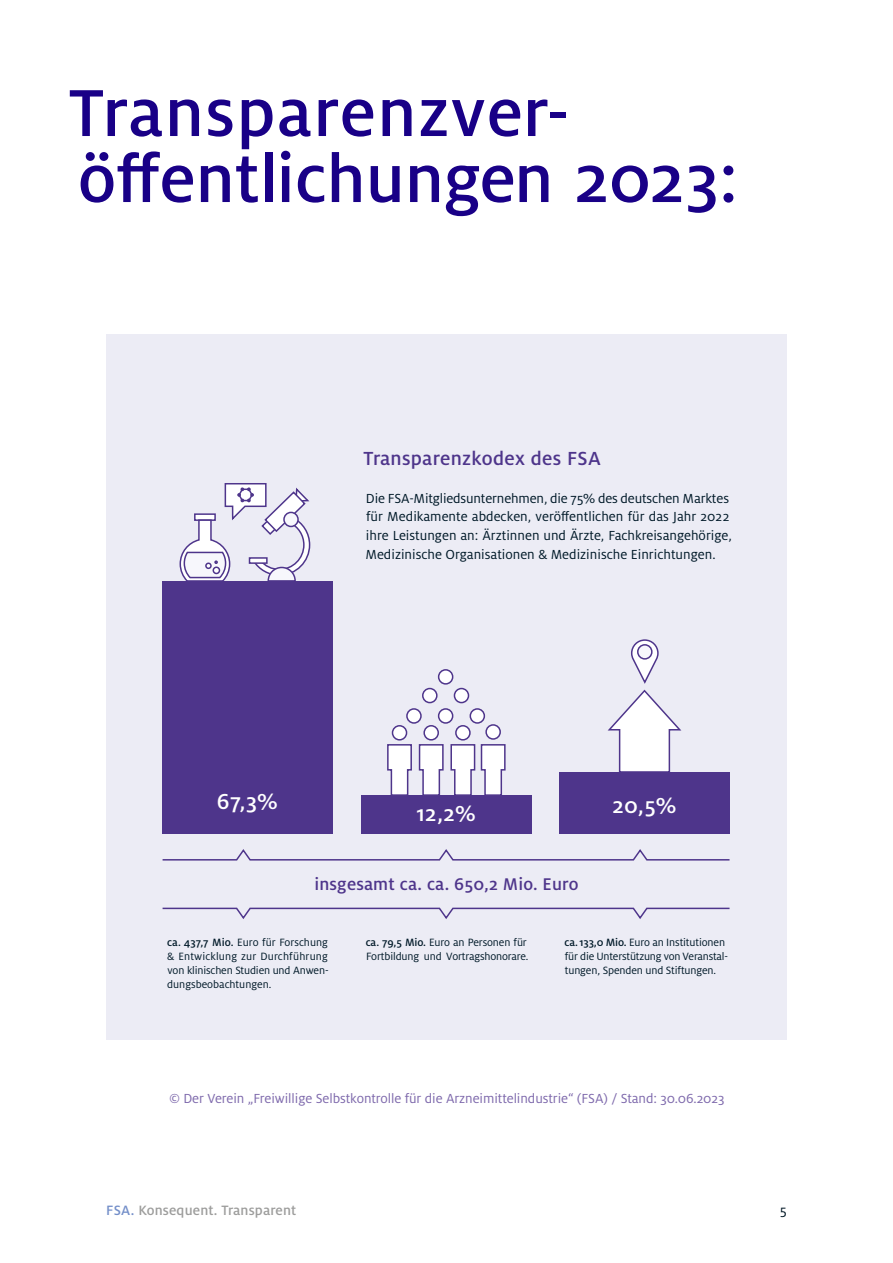
<style>
.page{position:relative;width:893px;height:1263px;background:#fff}
.page>*{position:absolute;margin:0;border:0;box-sizing:border-box;transform-origin:0 0}
.t1{font:500 73.5px/66px "Milo Pro";color:#190087}
.t2{font:500 24px "Milo Pro";color:#fff}
.t3{font:500 21px "Milo Pro";letter-spacing:.015em;color:#4e358b}
.t4{font:500 18.75px "Milo Pro";letter-spacing:.01em;color:#4e358b}
.t5{font:500 15px "Milo Pro";letter-spacing:.01em;color:#9d9d9c}
.t6{font:15px "Milo Pro";color:#001725}
.t7{font:14.55px/18.8px "Milo Pro";color:#001928}
.t8{font:14.55px "Milo Pro";letter-spacing:-.005em;color:#7e69ac}
.t9{font:11.7px/14.1px "Milo Pro";letter-spacing:-.01em;color:#001928}
.s1{font-weight:500}
.s2{color:#748fc9}
</style>
<div class="page">
<div style="left:107px;top:334px;width:680px;height:706px;background:#ececf5"></div>
<div style="left:163px;top:581px;width:170px;height:252px;background:#4e358b"></div>
<div style="left:361px;top:795px;width:170px;height:38px;background:#4e358b"></div>
<div style="left:559px;top:772px;width:170px;height:61px;background:#4e358b"></div>
<svg style="left:179px;top:483px;width:132px;height:98px"></svg>
<div style="left:284px;top:512px;width:14px;height:14px;background:#f7f7fc;border-radius:50%"></div>
<div style="left:283px;top:512px;width:16px;height:15px;border:2px solid #4e358b;border-radius:50%"></div>
<svg style="left:387px;top:744px;width:57px;height:51px"></svg>
<svg style="left:450px;top:744px;width:56px;height:51px"></svg>
<div style="left:392px;top:726px;width:15px;height:14px;background:#fff;border-radius:50%"></div>
<div style="left:392px;top:725px;width:15px;height:15px;border:2px solid #4e358b;border-radius:50%"></div>
<div style="left:424px;top:726px;width:14px;height:14px;background:#fff;border-radius:50%"></div>
<div style="left:423px;top:725px;width:16px;height:15px;border:2px solid #4e358b;border-radius:50%"></div>
<div style="left:456px;top:726px;width:14px;height:14px;background:#fff;border-radius:50%"></div>
<div style="left:455px;top:725px;width:16px;height:15px;border:2px solid #4e358b;border-radius:50%"></div>
<div style="left:486px;top:725px;width:14px;height:14px;background:#fff;border-radius:50%"></div>
<div style="left:485px;top:724px;width:16px;height:16px;border:2px solid #4e358b;border-radius:50%"></div>
<div style="left:407px;top:709px;width:14px;height:14px;background:#fff;border-radius:50%"></div>
<div style="left:406px;top:708px;width:16px;height:16px;border:2px solid #4e358b;border-radius:50%"></div>
<div style="left:439px;top:709px;width:14px;height:14px;background:#fff;border-radius:50%"></div>
<div style="left:438px;top:708px;width:15px;height:16px;border:2px solid #4e358b;border-radius:50%"></div>
<div style="left:470px;top:709px;width:14px;height:14px;background:#fff;border-radius:50%"></div>
<div style="left:470px;top:708px;width:15px;height:16px;border:2px solid #4e358b;border-radius:50%"></div>
<div style="left:423px;top:688px;width:14px;height:14px;background:#fff;border-radius:50%"></div>
<div style="left:422px;top:688px;width:16px;height:15px;border:2px solid #4e358b;border-radius:50%"></div>
<div style="left:454px;top:688px;width:14px;height:14px;background:#fff;border-radius:50%"></div>
<div style="left:454px;top:688px;width:15px;height:15px;border:2px solid #4e358b;border-radius:50%"></div>
<div style="left:439px;top:670px;width:14px;height:14px;background:#fff;border-radius:50%"></div>
<div style="left:438px;top:669px;width:15px;height:16px;border:2px solid #4e358b;border-radius:50%"></div>
<svg style="left:607px;top:639px;width:75px;height:133px"></svg>
<svg style="left:162px;top:907px;width:568px;height:12px"></svg>
<svg style="left:162px;top:849px;width:568px;height:12px"></svg>
<h1 class="t1" style="left:69px;top:80px;width:671px">Transparenzver&shy;öffentlichungen 2023:</h1>
<h3 class="t3" style="left:364px;top:447px;width:239px">Transparenzkodex des FSA</h3>
<p class="t7" style="left:365px;top:489px;width:368px">Die FSA-Mitgliedsunternehmen, die 75% des deutschen Marktes für Medikamente abdecken, veröffentlichen für das Jahr 2022 ihre Leistungen an: Ärztinnen und Ärzte, Fachkreisangehörige, Medizinische Organisationen &amp; Medizinische Einrichtungen.</p>
<h2 class="t2" style="left:217px;top:788px;width:63px">67,3%</h2>
<h2 class="t2" style="left:416px;top:800px;width:61px">12,2%</h2>
<h2 class="t2" style="left:612px;top:792px;width:66px">20,5%</h2>
<h3 class="t4" style="left:314px;top:874px;width:266px">insgesamt ca. ca. 650,2 Mio. Euro</h3>
<p class="t9" style="left:167px;top:935px;width:163px;text-align:justify"><span class="s1">ca. 437,7 Mio.</span> Euro für Forschung &amp; Entwicklung zur Durchführung von klinischen Studien und Anwen&shy;dungsbeobachtungen.</p>
<p class="t9" style="left:366px;top:935px;width:164px"><span class="s1">ca. 79,5 Mio.</span> Euro an Personen für<br>Fortbildung und Vortragshonorare.</p>
<p class="t9" style="left:564px;top:935px;width:165px"><span class="s1">ca. 133,0 Mio.</span> Euro an Institutionen für die Unterstützung von Veranstal&shy;tungen, Spenden und Stiftungen.</p>
<p class="t8" style="left:169px;top:1090px;width:557px">© Der Verein „Freiwillige Selbstkontrolle für die Arzneimittelindustrie“ (FSA) / Stand: 30.06.2023</p>
<p class="t5" style="left:106px;top:1202px;width:192px"><span class="s2">FSA.</span> Konsequent. Transparent</p>
<p class="t6" style="left:780px;top:1202px;width:8px">5</p>
</div>
